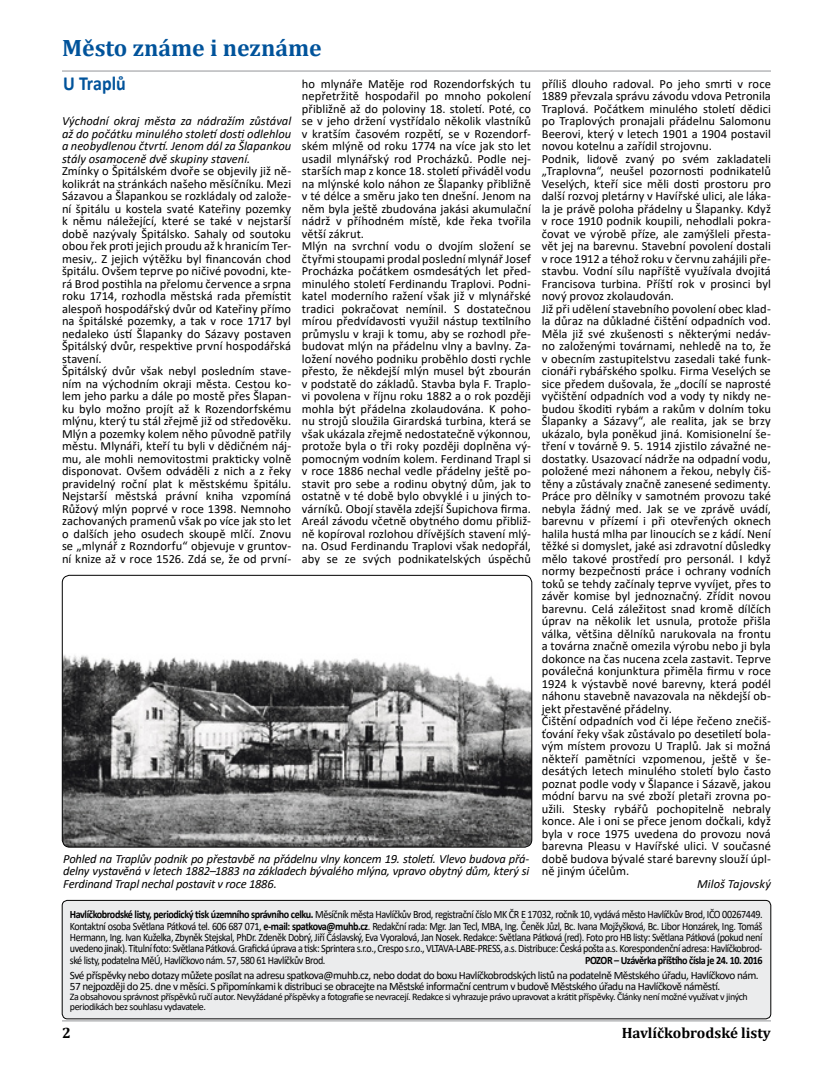
<style>
.page{position:relative;width:833px;height:1081px;background:#fff}
.page>*{position:absolute;margin:0;border:0;box-sizing:border-box;transform-origin:0 0}
.t1{font:700 23.75px "Cambria";color:#00539b}
.t2{font:700 20px "Calibri";letter-spacing:-.005em;color:#00539b;scale:.9 1}
.t3{font:700 15px "Cambria";color:#000}
.t4{font:12.5px/12.5px "Calibri";letter-spacing:.005em;color:#000}
.t5{font:italic 12.5px/12.5px "Calibri";letter-spacing:-.005em;color:#000;text-align:justify}
.t6{font:11.25px/11.2px "Calibri";letter-spacing:-.04em;color:#000;text-align:justify;scale:.9 1}
.t7{font:11.25px/11.2px "Calibri";letter-spacing:-.04em;color:#000}
.t8{font:700 11.25px "Calibri";letter-spacing:-.04em;color:#000;scale:.9 1}
.t9{font:10px/10px "Calibri";letter-spacing:-.04em;color:#000}
.s1{font-weight:700}
</style>
<div class="page">
<hr style="left:62px;top:1020px;width:709px;height:1px;background:#939598">
<hr style="left:62px;top:71px;width:709px;height:1px;background:#939598">
<img style="left:62px;top:575px;width:470px;height:272px">
<div style="left:62px;top:575px;width:470px;height:272px;border:1px solid #000;border-radius:8px"></div>
<div style="left:62px;top:900px;width:709px;height:119px;background:#ebeced;border-radius:5px"></div>
<div style="left:62px;top:900px;width:709px;height:119px;border:1px solid #000;border-radius:5px"></div>
<h1 class="t1" style="left:62px;top:31px;width:261px">Město známe i neznáme</h1>
<h2 class="t2" style="left:63px;top:69px;width:71px">U Traplů</h2>
<p class="t4" style="left:302px;top:78px;width:231px">ho mlynáře Matěje rod Rozendorfských tu nepřetržitě hospodařil po mnoho pokolení přibližně až do poloviny 18. století. Poté, co se v jeho držení vystřídalo několik vlastníků v kratším časovém rozpětí, se v Rozendorf&shy;ském mlýně od roku 1774 na více jak sto let usadil mlynářský rod Procházků. Podle nej&shy;starších map z konce 18. století přiváděl vodu na mlýnské kolo náhon ze Šlapanky přibližně v té délce a směru jako ten dnešní. Jenom na něm byla ještě zbudována jakási akumulační nádrž v příhodném místě, kde řeka tvořila větší zákrut.<br>Mlýn na svrchní vodu o dvojím složení se čtyřmi stoupami prodal poslední mlynář Josef Procházka počátkem osmdesátých let před&shy;minulého století Ferdinandu Traplovi. Podni&shy;katel moderního ražení však již v mlynářské tradici pokračovat nemínil. S dostatečnou mírou předvídavosti využil nástup textilního průmyslu v kraji k tomu, aby se rozhodl pře&shy;budovat mlýn na přádelnu vlny a bavlny. Za&shy;ložení nového podniku proběhlo dosti rychle přesto, že někdejší mlýn musel být zbourán v podstatě do základů. Stavba byla F. Traplo&shy;vi povolena v říjnu roku 1882 a o rok později mohla být přádelna zkolaudována. K poho&shy;nu strojů sloužila Girardská turbina, která se však ukázala zřejmě nedostatečně výkonnou, protože byla o tři roky později doplněna vý&shy;pomocným vodním kolem. Ferdinand Trapl si v roce 1886 nechal vedle přádelny ještě po&shy;stavit pro sebe a rodinu obytný dům, jak to ostatně v té době bylo obvyklé i u jiných to&shy;várníků. Obojí stavěla zdejší Šupichova firma.<br>Areál závodu včetně obytného domu přibliž&shy;ně kopíroval rozlohou dřívějších stavení mlý&shy;na. Osud Ferdinandu Traplovi však nedopřál, aby se ze svých podnikatelských úspěchů</p>
<p class="t4" style="left:542px;top:78px;width:231px">příliš dlouho radoval. Po jeho smrti v roce 1889 převzala správu závodu vdova Petronila Traplová. Počátkem minulého století dědici po Traplových pronajali přádelnu Salomonu Beerovi, který v letech 1901 a 1904 postavil novou kotelnu a zařídil strojovnu.<br>Podnik, lidově zvaný po svém zakladateli „Traplovna“, neušel pozornosti podnikatelů Veselých, kteří sice měli dosti prostoru pro další rozvoj pletárny v Havířské ulici, ale láka&shy;la je právě poloha přádelny u Šlapanky. Když v roce 1910 podnik koupili, nehodlali pokra&shy;čovat ve výrobě příze, ale zamýšleli přesta&shy;vět jej na barevnu. Stavební povolení dostali v roce 1912 a téhož roku v červnu zahájili pře&shy;stavbu. Vodní sílu napříště využívala dvojitá Francisova turbina. Příští rok v prosinci byl nový provoz zkolaudován.<br>Již při udělení stavebního povolení obec klad&shy;la důraz na důkladné čištění odpadních vod.<br>Měla již své zkušenosti s některými nedáv&shy;no založenými továrnami, nehledě na to, že v obecním zastupitelstvu zasedali také funk&shy;cionáři rybářského spolku. Firma Veselých se sice předem dušovala, že „docílí se naprosté vyčištění odpadních vod a vody ty nikdy ne&shy;budou škoditi rybám a rakům v dolním toku Šlapanky a Sázavy“, ale realita, jak se brzy ukázalo, byla poněkud jiná. Komisionelní še&shy;tření v továrně 9. 5. 1914 zjistilo závažné ne&shy;dostatky. Usazovací nádrže na odpadní vodu, položené mezi náhonem a řekou, nebyly čiš&shy;těny a zůstávaly značně zanesené sedimenty.<br>Práce pro dělníky v samotném provozu také nebyla žádný med. Jak se ve zprávě uvádí, barevnu v přízemí i při otevřených oknech halila hustá mlha par linoucích se z kádí. Není těžké si domyslet, jaké asi zdravotní důsledky mělo takové prostředí pro personál. I když normy bezpečnosti práce i ochrany vodních toků se tehdy začínaly teprve vyvíjet, přes to závěr komise byl jednoznačný. Zřídit novou barevnu. Celá záležitost snad kromě dílčích úprav na několik let usnula, protože přišla válka, většina dělníků narukovala na frontu a továrna značně omezila výrobu nebo ji byla dokonce na čas nucena zcela zastavit. Teprve poválečná konjunktura přiměla firmu v roce 1924 k výstavbě nové barevny, která podél náhonu stavebně navazovala na někdejší ob&shy;jekt přestavěné přádelny.<br>Čištění odpadních vod či lépe řečeno znečiš&shy;ťování řeky však zůstávalo po desetiletí bola&shy;vým místem provozu U Traplů. Jak si možná někteří pamětníci vzpomenou, ještě v še&shy;desátých letech minulého století bylo často poznat podle vody v Šlapance i Sázavě, jakou módní barvu na své zboží pletaři zrovna po&shy;užili. Stesky rybářů pochopitelně nebraly konce. Ale i oni se přece jenom dočkali, když byla v roce 1975 uvedena do provozu nová barevna Pleasu v Havířské ulici. V současné době budova bývalé staré barevny slouží úpl&shy;ně jiným účelům.</p>
<p class="t5" style="left:697px;top:877px;width:75px">Miloš Tajovský</p>
<p class="t5" style="left:62px;top:114px;width:231px">Východní okraj města za nádražím zůstával až do počátku minulého století dosti odlehlou a neobydlenou čtvrtí. Jenom dál za Šlapankou stály osamoceně dvě skupiny stavení.</p>
<p class="t4" style="left:62px;top:165px;width:231px">Zmínky o Špitálském dvoře se objevily již ně&shy;kolikrát na stránkách našeho měsíčníku. Mezi Sázavou a Šlapankou se rozkládaly od založe&shy;ní špitálu u kostela svaté Kateřiny pozemky k němu náležející, které se také v nejstarší době nazývaly Špitálsko. Sahaly od soutoku obou řek proti jejich proudu až k hranicím Ter&shy;mesiv,. Z jejich výtěžku byl financován chod špitálu. Ovšem teprve po ničivé povodni, kte&shy;rá Brod postihla na přelomu července a srpna roku 1714, rozhodla městská rada přemístit alespoň hospodářský dvůr od Kateřiny přímo na špitálské pozemky, a tak v roce 1717 byl nedaleko ústí Šlapanky do Sázavy postaven Špitálský dvůr, respektive první hospodářská stavení.<br>Špitálský dvůr však nebyl posledním stave&shy;ním na východním okraji města. Cestou ko&shy;lem jeho parku a dále po mostě přes Šlapan&shy;ku bylo možno projít až k Rozendorfskému mlýnu, který tu stál zřejmě již od středověku.<br>Mlýn a pozemky kolem něho původně patřily městu. Mlynáři, kteří tu byli v dědičném náj&shy;mu, ale mohli nemovitostmi prakticky volně disponovat. Ovšem odváděli z nich a z řeky pravidelný roční plat k městskému špitálu.<br>Nejstarší městská právní kniha vzpomíná Růžový mlýn poprvé v roce 1398. Nemnoho zachovaných pramenů však po více jak sto let o dalších jeho osudech skoupě mlčí. Znovu se „mlynář z Rozndorfu“ objevuje v gruntov&shy;ní knize až v roce 1526. Zdá se, že od první-</p>
<p class="t5" style="left:63px;top:852px;width:467px">Pohled na Traplův podnik po přestavbě na přádelnu vlny koncem 19. století. Vlevo budova přá&shy;delny vystavěná v letech 1882–1883 na základech bývalého mlýna, vpravo obytný dům, který si Ferdinand Trapl nechal postavit v roce 1886.</p>
<p class="t6" style="left:70px;top:909px;width:771px"><span class="s1">Havlíčkobrodské listy, periodický tisk územního správního celku.</span> Měsíčník města Havlíčkův Brod, registrační číslo MK ČR E 17032, ročník 10, vydává město Havlíčkův Brod, IČO 00267449.<br>Kontaktní osoba Světlana Pátková tel. 606 687 071, <span class="s1">e-mail: spatkova@muhb.cz</span>. Redakční rada: Mgr. Jan Tecl, MBA, Ing. Čeněk Jůzl, Bc. Ivana Mojžyšková, Bc. Libor Honzárek, Ing. Tomáš Hermann, Ing. Ivan Kuželka, Zbyněk Stejskal, PhDr. Zdeněk Dobrý, Jiří Čáslavský, Eva Vyoralová, Jan Nosek. Redakce: Světlana Pátková (red). Foto pro HB listy: Světlana Pátková (pokud není uvedeno jinak). Titulní foto: Světlana Pátková. Grafická úprava a tisk: Sprintera s.r.o., Crespo s.r.o., VLTAVA-LABE-PRESS, a.s. Distribuce: Česká pošta a.s. Korespondenční adresa: Havlíčkobrod&shy;ské listy, podatelna MěÚ, Havlíčkovo nám. 57, 580 61 Havlíčkův Brod.</p>
<p class="t8" style="left:585px;top:952px;width:199px">POZOR – Uzávěrka příštího čísla je 24. 10. 2016</p>
<p class="t7" style="left:70px;top:969px;width:690px">Své příspěvky nebo dotazy můžete posílat na adresu spatkova@muhb.cz, nebo dodat do boxu Havlíčkobrodských listů na podatelně Městského úřadu, Havlíčkovo nám.<br>57 nejpozději do 25. dne v měsíci. S připomínkami k distribuci se obracejte na Městské informační centrum v budově Městského úřadu na Havlíčkově náměstí.</p>
<p class="t9" style="left:70px;top:992px;width:679px">Za obsahovou správnost příspěvků ručí autor. Nevyžádané příspěvky a fotografie se nevracejí. Redakce si vyhrazuje právo upravovat a krátit příspěvky. Články není možné využívat v jiných periodikách bez souhlasu vydavatele.</p>
<p class="t3" style="left:62px;top:1022px;width:10px">2</p>
<p class="t3" style="left:621px;top:1022px;width:151px">Havlíčkobrodské listy</p>
</div>
